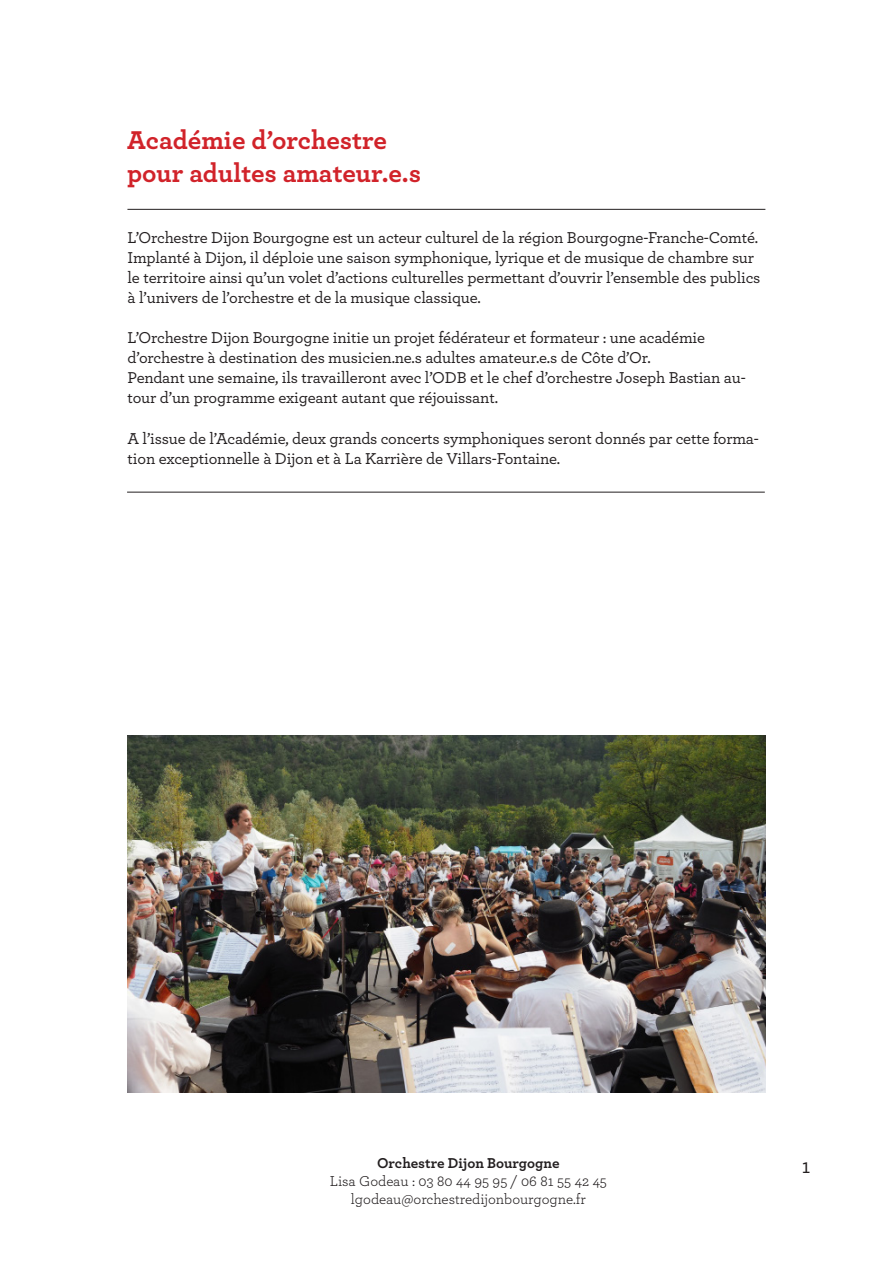
<style>
.page{position:relative;width:893px;height:1263px;background:#fff}
.page>*{position:absolute;margin:0;border:0;box-sizing:border-box;transform-origin:0 0}
.t1{font:700 27px/32.4px "Archer";color:#d1232a}
.t2{font:500 21px "Archer";color:#231f20}
.t3{font:500 16.5px/20.1px "Archer";letter-spacing:-.01em;color:#231f20}
.t4{font:15px/18px "Archer";color:#231f20;text-align:center}
.t5{font:700 15px "Archer";color:#231f20}
</style>
<div class="page">
<hr style="left:127px;top:209px;width:638px;height:1px;background:#231f20">
<hr style="left:127px;top:492px;width:638px;height:1px;background:#231f20">
<img style="left:128px;top:736px;width:637px;height:357px">
<p class="t1" style="left:127px;top:122px;width:295px">Académie d’orchestre pour adultes amateur.e.s</p>
<p class="t3" style="left:128px;top:226px;width:634px">L’Orchestre Dijon Bourgogne est un acteur culturel de la région Bourgogne-Franche-Comté.<br>Implanté à Dijon, il déploie une saison symphonique, lyrique et de musique de chambre sur le territoire ainsi qu’un volet d’actions culturelles permettant d’ouvrir l’ensemble des publics à l’univers de l’orchestre et de la musique classique.</p>
<p class="t3" style="left:128px;top:327px;width:579px">L’Orchestre Dijon Bourgogne initie un projet fédérateur et formateur : une académie</p>
<p class="t3" style="left:128px;top:347px;width:525px">d’orchestre à destination des musicien.ne.s adultes amateur.e.s de Côte d’Or.</p>
<p class="t3" style="left:128px;top:367px;width:620px">Pendant une semaine, ils travailleront avec l’ODB et le chef d’orchestre Joseph Bastian au&shy;tour d’un programme exigeant autant que réjouissant.</p>
<p class="t3" style="left:128px;top:427px;width:633px">A l’issue de l’Académie, deux grands concerts symphoniques seront donnés par cette forma&shy;tion exceptionnelle à Dijon et à La Karrière de Villars-Fontaine.</p>
<p class="t5" style="left:377px;top:1151px;width:184px">Orchestre Dijon Bourgogne</p>
<p class="t4" style="left:330px;top:1171px;width:279px">Lisa Godeau : 03 80 44 95 95 / 06 81 55 42 45 lgodeau@orchestredijonbourgogne.fr</p>
<p class="t2" style="left:802px;top:1151px;width:10px">1</p>
</div>
